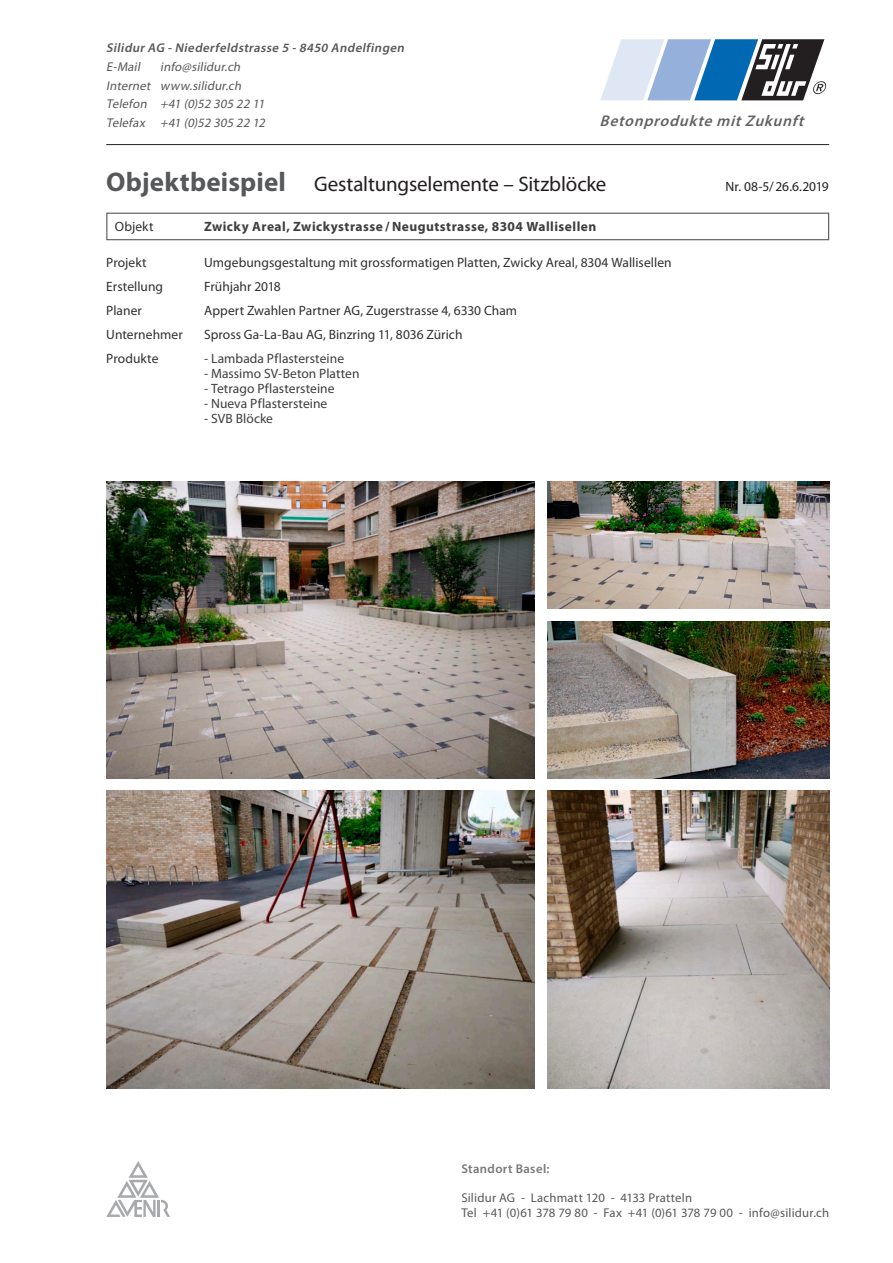
<style>
.page{position:relative;width:893px;height:1263px;background:#fff}
.page>*{position:absolute;margin:0;border:0;box-sizing:border-box;transform-origin:0 0}
.t1{font:700 27px "Myriad Pro";letter-spacing:.01em;color:#57585a}
.t2{font:21px "Myriad Pro";letter-spacing:-.005em;color:#231f20}
.t3{font:italic 600 15.45px "Myriad Pro";color:#636366}
.t4{font:13.5px "Myriad Pro";color:#312f30}
.t5{font:13.5px "Myriad Pro";letter-spacing:.005em;color:#3e3e3f}
.t6{font:700 13.5px "Myriad Pro";letter-spacing:.035em;color:#3e3e3f}
.t7{font:13.5px "Myriad Pro";letter-spacing:-.01em;color:#231f20}
.t8{font:italic 12.75px/18.8px "Myriad Pro";color:#57585a}
.t9{font:12.75px/15px "Myriad Pro";letter-spacing:.015em;color:#57585a}
.t10{font:italic 600 12.75px "Myriad Pro";color:#57585a}
.t11{font:600 12.75px "Myriad Pro";letter-spacing:.03em;color:#76787b}
</style>
<div class="page">
<img style="left:106px;top:791px;width:429px;height:298px">
<img style="left:548px;top:481px;width:281px;height:128px">
<img style="left:106px;top:481px;width:429px;height:298px">
<img style="left:548px;top:621px;width:281px;height:158px">
<img style="left:548px;top:791px;width:281px;height:298px">
<div style="left:106px;top:213px;width:723px;height:27px;border:1px solid #57585a"></div>
<svg style="left:601px;top:39px;width:225px;height:61px"></svg>
<svg style="left:106px;top:1161px;width:64px;height:56px"></svg>
<hr style="left:106px;top:144px;width:723px;height:1px;background:#231f20">
<p class="t10" style="left:106px;top:40px;width:302px">Silidur AG -Niederfeldstrasse 5 -8450 Andelfingen</p>
<p class="t8" style="left:106px;top:57px;width:38px">E-Mail</p>
<p class="t8" style="left:106px;top:57px;width:163px;text-indent:54px">info@silidur.ch<br>Internet www.silidur.ch<br>Telefon +41 (0)52 305 22 11<br>Telefax +41 (0)52 305 22 12</p>
<p class="t3" style="left:600px;top:111px;width:211px">Betonprodukte mitZukunft</p>
<h1 class="t1" style="left:106px;top:165px;width:181px">Objektbeispiel</h1>
<h2 class="t2" style="left:314px;top:171px;width:294px">Gestaltungselemente – Sitzblöcke</h2>
<p class="t7" style="left:726px;top:178px;width:105px">Nr. 08-5/26.6.2019</p>
<p class="t4" style="left:115px;top:218px;width:40px">Objekt</p>
<p class="t6" style="left:204px;top:218px;width:394px">Zwicky Areal, Zwickystrasse / Neugutstrasse, 8304 Wallisellen</p>
<p class="t4" style="left:106px;top:254px;width:42px">Projekt</p>
<p class="t4" style="left:204px;top:254px;width:469px">Umgebungsgestaltung mit grossformatigen Platten, Zwicky Areal, 8304 Wallisellen</p>
<p class="t4" style="left:106px;top:278px;width:58px">Erstellung</p>
<p class="t4" style="left:204px;top:278px;width:78px">Frühjahr 2018</p>
<p class="t4" style="left:106px;top:302px;width:37px">Planer</p>
<p class="t4" style="left:204px;top:302px;width:315px">Appert Zwahlen Partner AG, Zugerstrasse 4, 6330 Cham</p>
<p class="t4" style="left:106px;top:326px;width:78px">Unternehmer</p>
<p class="t4" style="left:204px;top:326px;width:260px">Spross Ga-La-Bau AG, Binzring 11, 8036 Zürich</p>
<p class="t4" style="left:106px;top:350px;width:54px">Produkte</p>
<p class="t5" style="left:204px;top:350px;width:141px">- Lambada Pflastersteine</p>
<p class="t5" style="left:204px;top:365px;width:157px">- Massimo SV-Beton Platten</p>
<p class="t5" style="left:204px;top:380px;width:132px">- Tetrago Pflastersteine</p>
<p class="t5" style="left:204px;top:395px;width:125px">- Nueva Pflastersteine</p>
<p class="t5" style="left:204px;top:410px;width:70px">- SVB Blöcke</p>
<p class="t11" style="left:461px;top:1161px;width:90px">Standort Basel:</p>
<p class="t9" style="left:461px;top:1190px;width:369px">Silidur AG - Lachmatt 120 - 4133 Pratteln<br>Tel +41 (0)61 378 79 80 - Fax +41 (0)61 378 79 00 - info@silidur.ch</p>
</div>
